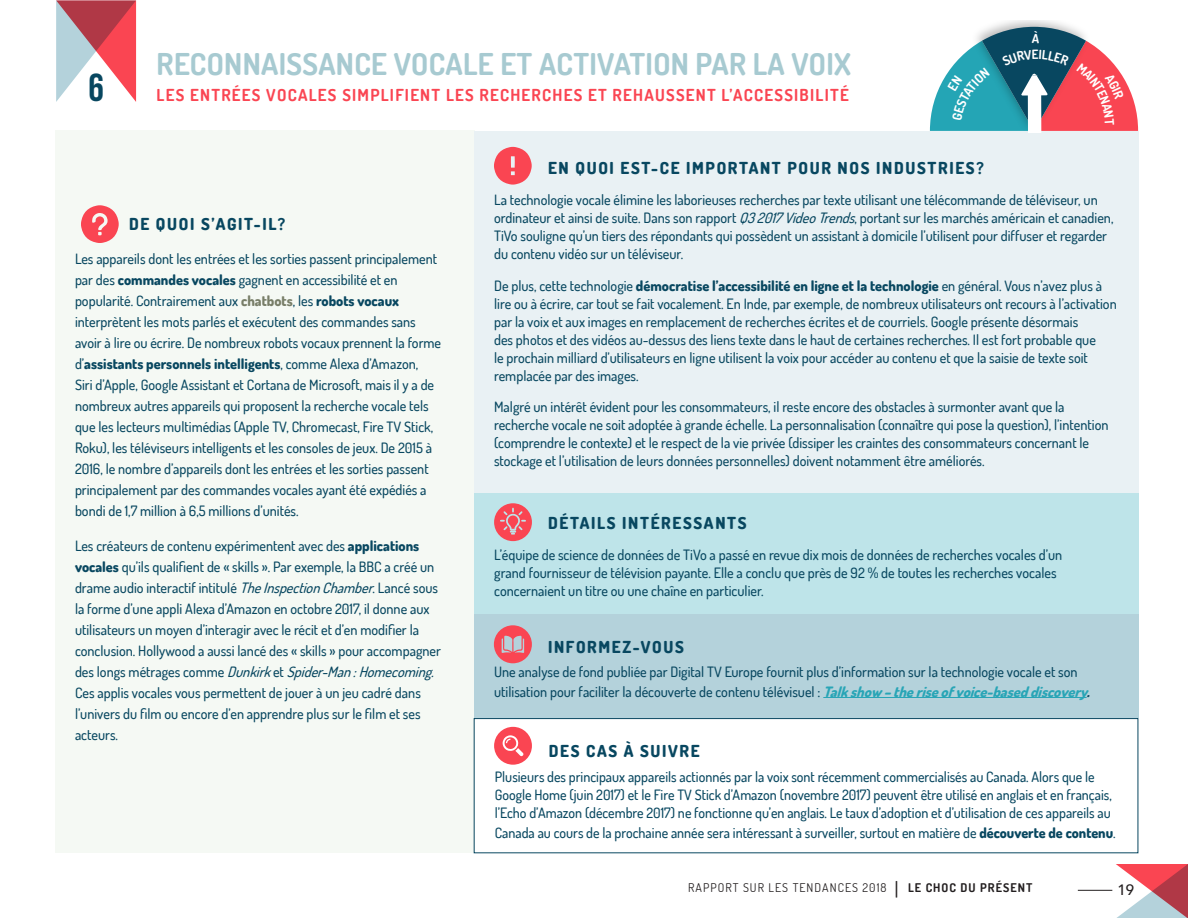
<style>
.page{position:relative;width:1188px;height:918px;background:#fff}
.page>*{position:absolute;margin:0;border:0;box-sizing:border-box;transform-origin:0 0}
.t1{font:700 39px "Bebas Neue";color:#084760}
.t2{font:700 30px "Dosis";letter-spacing:.01em;color:#a7cad1}
.TITRE_GRAPHIQUE{font:800 16.5px "Dosis";letter-spacing:.1em;color:#084760}
.t3{font:700 16.5px "Dosis";letter-spacing:.075em;color:#fa4552}
.t4{font:500 15px "Avenir";color:#231f20}
.ENcadré{font:500 14.25px/21px "Dosis";color:#084760}
.t5{font:12px "Dosis";letter-spacing:.085em;color:#231f20}
.s1{font-weight:800}
.s2{font-weight:800;color:#787e68}
.s3{font-style:italic}
.s4{font-weight:800;font-style:italic;color:#28a5b6}
.s5{font-weight:800;font-style:italic}
.s6{font-size:21px}
.s7{font-weight:700}
</style>
<div class="page">
<svg style="left:1116px;top:864px;width:72px;height:54px"></svg>
<hr style="left:1078px;top:890px;width:34px;height:1px;background:#231f20">
<svg style="left:56px;top:0;width:80px;height:102px"></svg>
<div style="left:55px;top:131px;width:420px;height:722px;background:#f5f9f4"></div>
<div style="left:474px;top:491px;width:664px;height:126px;background:#bee4e9"></div>
<div style="left:474px;top:615px;width:664px;height:103px;background:#b4d2db"></div>
<hr style="left:823px;top:697px;width:264px;height:1px;background:#28a5b6">
<div style="left:474px;top:718px;width:664px;height:135px;border:1px solid #084760"></div>
<div style="left:474px;top:131px;width:664px;height:361px;background:#e9f1f4"></div>
<svg style="left:81px;top:205px;width:38px;height:38px"></svg>
<svg style="left:494px;top:147px;width:38px;height:38px"></svg>
<svg style="left:494px;top:625px;width:38px;height:38px"></svg>
<svg style="left:494px;top:727px;width:38px;height:38px"></svg>
<svg style="left:494px;top:503px;width:38px;height:38px"></svg>
<img style="left:992px;top:21px;width:78px;height:6px">
<svg style="left:930px;top:27px;width:208px;height:105px"></svg>
<p class="t2" style="left:157px;top:45px;width:696px">RECONNAISSANCE VOCALE ET ACTIVATION PAR LA VOIX</p>
<p class="t1" style="left:89px;top:66px;width:17px">6</p>
<p class="t3" style="left:157px;top:84px;width:694px">LES ENTRÉES VOCALES SIMPLIFIENT LES RECHERCHES ET REHAUSSENT L’ACCESSIBILITÉ</p>
<p class="TITRE_GRAPHIQUE" style="left:129px;top:213px;width:158px">DE QUOI S’AGIT-IL?</p>
<p class="ENcadré" style="left:75px;top:248px;width:368px">Les appareils dont les entrées et les sorties passent principalement par des <span class="s1">commandes vocales</span> gagnent en accessibilité et en popularité. Contrairement aux <span class="s2">chatbots</span>, les <span class="s1">robots vocaux </span>interprètent les mots parlés et exécutent des commandes sans avoir à lire ou écrire. De nombreux robots vocaux prennent la forme d’<span class="s1">assistants personnels intelligents</span>, comme Alexa d’Amazon,<br>Siri d’Apple, Google Assistant et Cortana de Microsoft, mais il y a de nombreux autres appareils qui proposent la recherche vocale tels que les lecteurs multimédias (Apple TV, Chromecast, Fire TV Stick, Roku), les téléviseurs intelligents et les consoles de jeux. De 2015 à 2016, le nombre d’appareils dont les entrées et les sorties passent principalement par des commandes vocales ayant été expédiés a bondi de 1,7 million à 6,5 millions d’unités.</p>
<p class="ENcadré" style="left:75px;top:535px;width:367px">Les créateurs de contenu expérimentent avec des <span class="s1">applications vocales</span> qu’ils qualifient de « skills ». Par exemple, la BBC a créé un drame audio interactif intitulé <span class="s3">TheInspectionChamber</span>. Lancé sous la forme d’une appli Alexa d’Amazon en octobre 2017, il donne aux utilisateurs un moyen d’interagir avec le récit et d’en modifier la conclusion. Hollywood a aussi lancé des « skills » pour accompagner d e s l o n g s m é t r a g e s c o m m e <span class="s3">Dunkirk</span>e t <span class="s3">Spider-Man:Homecoming.<br></span>Ces applis vocales vous permettent de jouer à un jeu cadré dans l’univers du film ou encore d’en apprendre plus sur le film et ses acteurs.</p>
<p class="TITRE_GRAPHIQUE" style="left:548px;top:157px;width:437px">EN QUOI EST-CE IMPORTANT POUR NOS INDUSTRIES?</p>
<p class="ENcadré" style="left:494px;top:191px;width:621px;line-height:18px">La technologie vocale élimine les laborieuses recherches par texte utilisant une télécommande de téléviseur, un ordinateur et ainsi de suite. Dans son rapport <span class="s3">Q32017VideoTrends</span>, portant sur les marchés américain et canadien, TiVo souligne qu’un tiers des répondants qui possèdent un assistant à domicile l’utilisent pour diffuser et regarder du contenu vidéo sur un téléviseur.</p>
<p class="ENcadré" style="left:494px;top:276px;width:624px;line-height:18px">De plus, cette technologie <span class="s1">démocratise l’accessibilité en ligne et la technologie</span> en général. Vous n’avez plus à lire ou à écrire, car tout se fait vocalement. En Inde, par exemple, de nombreux utilisateurs ont recours à l’activation par la voix et aux images en remplacement de recherches écrites et de courriels. Google présente désormais<br>des photos et des vidéos au-dessus des liens texte dans le haut de certaines recherches. Il est fort probable que<br>le prochain milliard d’utilisateurs en ligne utilisent la voix pour accéder au contenu et que la saisie de texte soit remplacée par des images.</p>
<p class="ENcadré" style="left:494px;top:398px;width:616px;line-height:18px">Malgré un intérêt évident pour les consommateurs, il reste encore des obstacles à surmonter avant que la recherche vocale ne soit adoptée à grande échelle. La personnalisation (connaître qui pose la question), l’intention (comprendre le contexte) et le respect de la vie privée (dissiper les craintes des consommateurs concernant le stockage et l’utilisation de leurs données personnelles) doivent notamment être améliorés.</p>
<p class="TITRE_GRAPHIQUE" style="left:548px;top:512px;width:200px">DÉTAILS INTÉRESSANTS</p>
<p class="ENcadré" style="left:494px;top:544px;width:570px">L’équipe de science de données de TiVo a passé en revue dix mois de données de recherches vocales d’un</p>
<p class="ENcadré" style="left:494px;top:562px;width:564px">grand fournisseur de télévision payante. Elle a conclu que près de 92 % de toutes les recherches vocales</p>
<p class="ENcadré" style="left:494px;top:580px;width:271px">concernaient un titre ou une chaîne en particulier.</p>
<p class="TITRE_GRAPHIQUE" style="left:548px;top:636px;width:137px">INFORMEZ-VOUS</p>
<p class="ENcadré" style="left:494px;top:661px;width:585px">Une analyse de fond publiée par Digital TV Europe fournit plus d’information sur la technologie vocale et son</p>
<p class="ENcadré" style="left:494px;top:681px;width:602px">utilisation pour faciliter la découverte de contenu télévisuel : <span class="s4">Talkshow –theriseofvoice-baseddiscovery</span><span class="s5">.</span></p>
<p class="TITRE_GRAPHIQUE" style="left:549px;top:741px;width:152px">DES CAS À SUIVRE</p>
<p class="ENcadré" style="left:495px;top:768px;width:619px;line-height:18px">Plusieurs des principaux appareils actionnés par la voix sont récemment commercialisés au Canada. Alors que le<br>Google Home (juin 2017) et le Fire TV Stick d’Amazon (novembre 2017) peuvent être utilisé en anglais et en français, l’Echo d’Amazon (décembre 2017) ne fonctionne qu’en anglais. Le taux d’adoption et d’utilisation de ces appareils au</p>
<p class="ENcadré" style="left:495px;top:822px;width:622px">Canada au cours de la prochaine année sera intéressant à surveiller, surtout en matière de <span class="s1">découverte de contenu</span>.</p>
<p class="t5" style="left:688px;top:880px;width:346px">RAPPORT SUR LES TENDANCES 2018 <span class="s6">|</span> <span class="s7">LE CHOC DU PRÉSENT</span></p>
<p class="t4" style="left:1117px;top:876px;width:18px">19</p>
</div>
